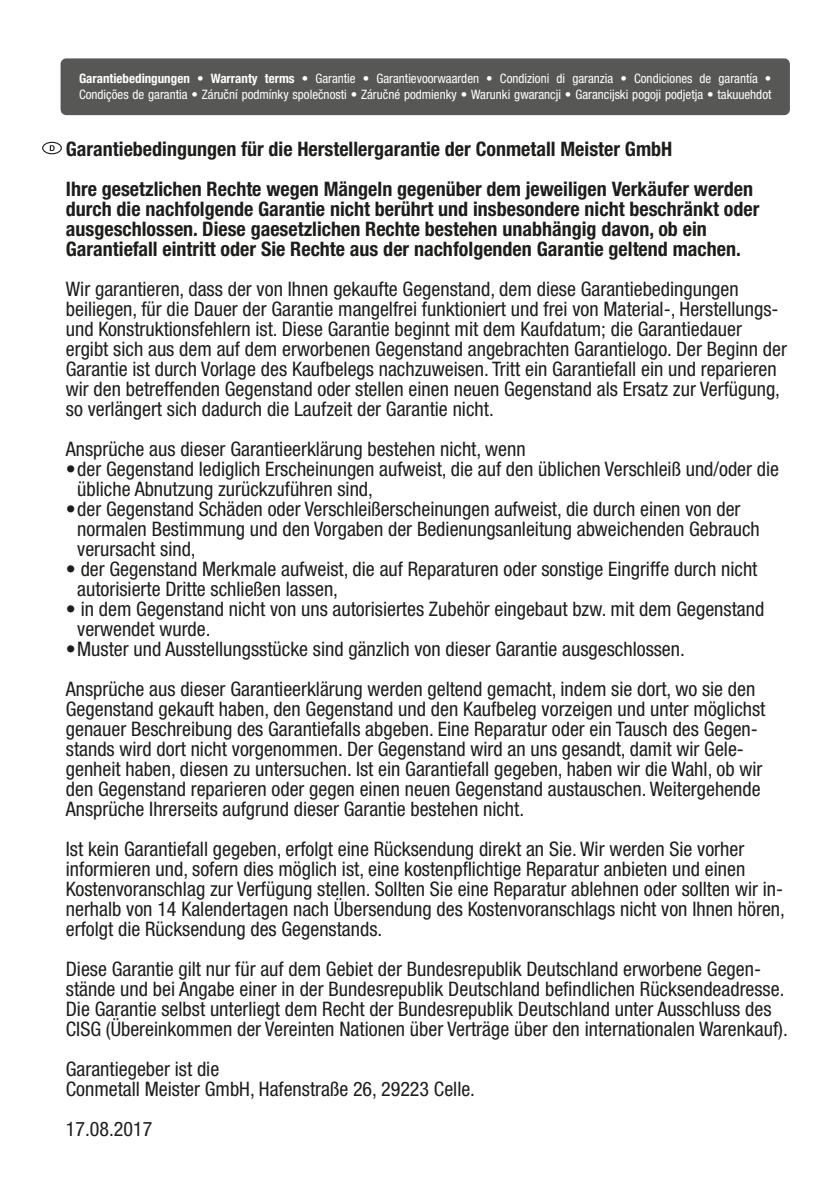
<style>
.page{position:relative;width:840px;height:1191px;background:#fff}
.page>*{position:absolute;margin:0;border:0;box-sizing:border-box;transform-origin:0 0}
.t1{font:condensed 20px/20px "Helvetica Neue LT Pro";color:#1d1d1b}
.t2{font:700 condensed 20px/20px "Helvetica Neue LT Pro";color:#1d1d1b}
.t3{font:condensed 13px/15.6px "Helvetica Neue LT Pro";color:#fff}
.s1{font-weight:700}
</style>
<div class="page">
<div style="left:61px;top:58px;width:728px;height:57px;background:#575756;border-radius:6px"></div>
<div style="left:42px;top:142px;width:20px;height:12px;border:1px solid #1d1d1b;border-radius:50%"></div>
<svg style="left:50px;top:145px;width:5px;height:6px"></svg>
<p class="t3" style="left:79px;top:71px;width:693px"><span class="s1">Garantiebedingungen • Warranty terms •</span> Garantie <span class="s1">•</span> Garantievoorwaarden <span class="s1">•</span> Condizioni di garanzia <span class="s1">•</span> Condiciones de garantía <span class="s1">•<br></span>Condições de garantia <span class="s1">•</span> Záruční podmínky společnosti <span class="s1">•</span> Záručné podmienky <span class="s1">•</span> Warunki gwarancji <span class="s1">•</span> Garancijski pogoji podjetja <span class="s1">•</span> takuuehdot</p>
<p class="t2" style="left:66px;top:129px;width:688px;line-height:40px">Garantiebedingungen für die Herstellergarantie der Conmetall Meister GmbH<br>Ihre gesetzlichen Rechte wegen Mängeln gegenüber dem jeweiligen Verkäufer werden</p>
<p class="t2" style="left:66px;top:199px;width:694px">durch die nachfolgende Garantie nicht berührt und insbesondere nicht beschränkt oder ausgeschlossen. Diese gaesetzlichen Rechte bestehen unabhängig davon, ob ein<br>Garantiefall eintritt oder Sie Rechte aus der nachfolgenden Garantie geltend machen.</p>
<p class="t1" style="left:66px;top:279px;width:722px">Wir garantieren, dass der von Ihnen gekaufte Gegenstand, dem diese Garantiebedingungen beiliegen, für die Dauer der Garantie mangelfrei funktioniert und frei von Material-, Herstellungs&shy;und Konstruktionsfehlern ist. Diese Garantie beginnt mit dem Kaufdatum; die Garantiedauer ergibt sich aus dem auf dem erworbenen Gegenstand angebrachten Garantielogo. Der Beginn der Garantie ist durch Vorlage des Kaufbelegs nachzuweisen. Tritt ein Garantiefall ein und reparieren wir den betreffenden Gegenstand oder stellen einen neuen Gegenstand als Ersatz zur Verfügung, so verlängert sich dadurch die Laufzeit der Garantie nicht.</p>
<p class="t1" style="left:66px;top:439px;width:461px">Ansprüche aus dieser Garantieerklärung bestehen nicht, wenn</p>
<p class="t1" style="left:77px;top:459px;width:703px;text-indent:-11px">•der Gegenstand lediglich Erscheinungen aufweist, die auf den üblichen Verschleiß und/oder die übliche Abnutzung zurückzuführen sind,</p>
<p class="t1" style="left:77px;top:499px;width:683px;text-indent:-11px">•der Gegenstand Schäden oder Verschleißerscheinungen aufweist, die durch einen von der normalen Bestimmung und den Vorgaben der Bedienungsanleitung abweichenden Gebrauch verursacht sind,</p>
<p class="t1" style="left:77px;top:559px;width:681px;text-indent:-11px">• der Gegenstand Merkmale aufweist, die auf Reparaturen oder sonstige Eingriffe durch nicht autorisierte Dritte schließen lassen,</p>
<p class="t1" style="left:77px;top:599px;width:688px;text-indent:-11px">• in dem Gegenstand nicht von uns autorisiertes Zubehör eingebaut bzw. mit dem Gegenstand verwendet wurde.</p>
<p class="t1" style="left:66px;top:629px;width:690px;line-height:40px">•Muster und Ausstellungsstücke sind gänzlich von dieser Garantie ausgeschlossen.<br>Ansprüche aus dieser Garantieerklärung werden geltend gemacht, indem sie dort, wo sie den</p>
<p class="t1" style="left:66px;top:699px;width:700px">Gegenstand gekauft haben, den Gegenstand und den Kaufbeleg vorzeigen und unter möglichst genauer Beschreibung des Garantiefalls abgeben. Eine Reparatur oder ein Tausch des Gegen&shy;stands wird dort nicht vorgenommen. Der Gegenstand wird an uns gesandt, damit wir Gele&shy;genheit haben, diesen zu untersuchen. Ist ein Garantiefall gegeben, haben wir die Wahl, ob wir den Gegenstand reparieren oder gegen einen neuen Gegenstand austauschen. Weitergehende Ansprüche Ihrerseits aufgrund dieser Garantie bestehen nicht.</p>
<p class="t1" style="left:66px;top:839px;width:720px">Ist kein Garantiefall gegeben, erfolgt eine Rücksendung direkt an Sie. Wir werden Sie vorher informieren und, sofern dies möglich ist, eine kostenpflichtige Reparatur anbieten und einen Kostenvoranschlag zur Verfügung stellen. Sollten Sie eine Reparatur ablehnen oder sollten wir in&shy;nerhalb von 14 Kalendertagen nach Übersendung des Kostenvoranschlags nicht von Ihnen hören, erfolgt die Rücksendung des Gegenstands.</p>
<p class="t1" style="left:66px;top:959px;width:723px">Diese Garantie gilt nur für auf dem Gebiet der Bundesrepublik Deutschland erworbene Gegen&shy;stände und bei Angabe einer in der Bundesrepublik Deutschland befindlichen Rücksendeadresse.<br>Die Garantie selbst unterliegt dem Recht der Bundesrepublik Deutschland unter Ausschluss des CISG (Übereinkommen der Vereinten Nationen über Verträge über den internationalen Warenkauf).</p>
<p class="t1" style="left:66px;top:1059px;width:410px">Garantiegeber ist die<br>Conmetall Meister GmbH, Hafenstraße 26, 29223 Celle.</p>
<p class="t1" style="left:66px;top:1119px;width:88px">17.08.2017</p>
</div>
